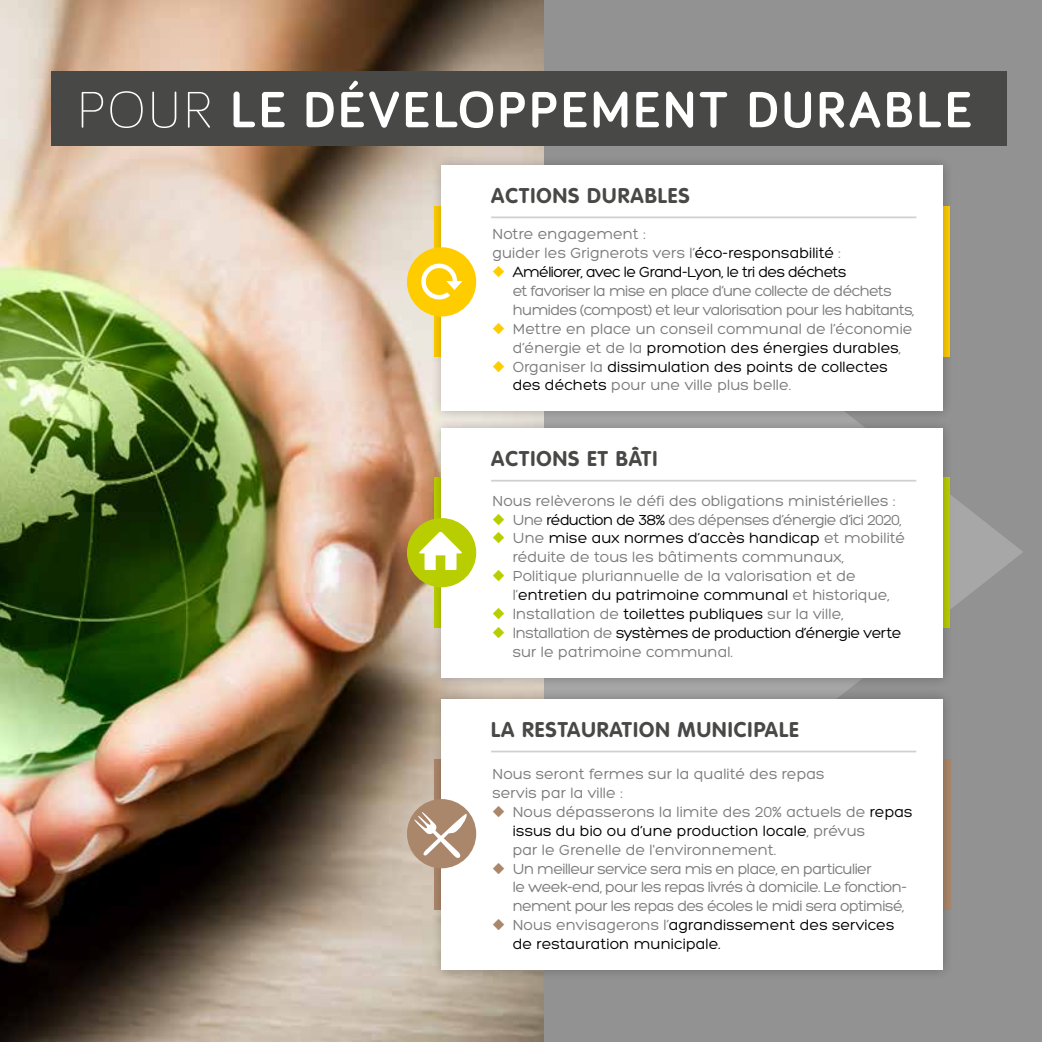
<style>
.page{position:relative;width:1042px;height:1042px;background:#919291}
.page>*{position:absolute;margin:0;border:0;box-sizing:border-box;transform-origin:0 0}
.t1{font:94.67px "Entypo";color:#fff}
.t2{font:87.33px "Entypo";color:#fff}
.t3{font:700 52.5px "Bariol";letter-spacing:.05em;color:#fff}
.t4{font:700 21px "VAG Rounded Std";letter-spacing:.05em;color:#484847}
.t5{font:15.75px/18.9px "Hero";color:#7a7b7a}
.t6{font:15.75px/18.9px "Hero";letter-spacing:-.04em;color:#7a7b7a}
.t7{font:15.75px/18.9px "Hero";color:#000}
.t8{font:15.75px/18.9px "Hero";letter-spacing:-.03em;color:#7a7b7a}
.s1{font-weight:300}
.s2{color:#000}
.s3{color:#fc0}
.s4{color:#7a7b7a}
.s5{color:#b9ce00}
.s6{color:#aa866b}
</style>
<div class="page">
<svg style="left:543px;top:31px;width:480px;height:1011px"></svg>
<img style="left:0;top:0;width:543px;height:1042px">
<div style="left:52px;top:71px;width:955px;height:75px;background:#484847"></div>
<div style="left:431px;top:155px;width:522px;height:266px;background:#000;opacity:.25"></div>
<div style="left:441px;top:165px;width:502px;height:246px;background:#fff"></div>
<div style="left:407px;top:247px;width:69px;height:69px;background:#fc0;border-radius:50%"></div>
<hr style="left:491px;top:216px;width:425px;height:2px;background:#cfd0d0">
<div style="left:431px;top:418px;width:522px;height:270px;background:#000;opacity:.25"></div>
<div style="left:441px;top:429px;width:502px;height:249px;background:#fff"></div>
<div style="left:407px;top:518px;width:69px;height:69px;background:#b9ce00;border-radius:50%"></div>
<hr style="left:491px;top:480px;width:425px;height:1px;background:#cfd0d0">
<div style="left:431px;top:688px;width:522px;height:292px;background:#000;opacity:.25"></div>
<div style="left:441px;top:698px;width:502px;height:271px;background:#fff"></div>
<div style="left:407px;top:799px;width:69px;height:69px;background:#aa866b;border-radius:50%"></div>
<hr style="left:491px;top:750px;width:425px;height:2px;background:#cfd0d0">
<svg style="left:414px;top:811px;width:54px;height:47px"></svg>
<h3 class="t3" style="left:77px;top:74px;width:897px"><span class="s1">POUR</span> LE DÉVELOPPEMENT DURABLE</h3>
<h2 class="t2" style="left:417px;top:222px;width:51px">⟳</h2>
<h1 class="t1" style="left:414px;top:486px;width:54px">⌂</h1>
<h3 class="t4" style="left:491px;top:183px;width:200px">ACTIONS DURABLES</h3>
<p class="t5" style="left:492px;top:225px;width:350px">Notre engagement :<br>guider les Grignerots vers l’<span class="s2">éco-responsabilité</span> :</p>
<p class="t6" style="left:513px;top:263px;width:403px;text-indent:-20px"><span class="s3">◆</span> <span class="s2">Améliorer, avec le Grand-Lyon, le tri des déchets<br></span>et favoriser la mise en place d’une collecte de déchets humides (compost) et leur valorisation pour les habitants,</p>
<p class="t5" style="left:492px;top:319px;width:422px;text-align:center"><span class="s3">◆</span> Mettre en place un conseil communal de l’économie d’énergie et de la <span class="s2">promotion des énergies durables</span>,</p>
<p class="t7" style="left:513px;top:357px;width:377px;text-indent:-20px"><span class="s3">◆</span> <span class="s4">Organiser la</span> dissimulation des points de collectes des déchets <span class="s4">pour une ville plus belle.</span></p>
<h3 class="t4" style="left:491px;top:446px;width:168px">ACTIONS ET BÂTI</h3>
<p class="t5" style="left:492px;top:491px;width:404px">Nous relèverons le défi des obligations ministérielles :</p>
<p class="t6" style="left:492px;top:510px;width:410px"><span class="s5">◆</span> Une <span class="s2">réduction de 38%</span> des dépenses d’énergie d’ici 2020,</p>
<p class="t5" style="left:513px;top:529px;width:394px;text-indent:-20px"><span class="s5">◆</span> Une <span class="s2">mise aux normes d’accès handicap</span> et mobilité réduite de tous les bâtiments communaux,</p>
<p class="t5" style="left:513px;top:567px;width:378px;text-indent:-20px"><span class="s5">◆</span> Politique pluriannuelle de la valorisation et de l’<span class="s2">entretien du patrimoine communal</span> et historique,</p>
<p class="t5" style="left:492px;top:605px;width:353px"><span class="s5">◆</span> Installation de <span class="s2">toilettes publiques</span> sur la ville,</p>
<p class="t8" style="left:513px;top:623px;width:390px;text-indent:-20px"><span class="s5">◆</span> Installation de <span class="s2">systèmes de production d’énergie verte </span>sur le patrimoine communal.</p>
<h3 class="t4" style="left:491px;top:717px;width:309px">LA RESTAURATION MUNICIPALE</h3>
<p class="t5" style="left:492px;top:764px;width:334px">Nous seront fermes sur la qualité des repas servis par la ville :</p>
<p class="t5" style="left:513px;top:802px;width:401px;text-indent:-20px"><span class="s6">◆</span> Nous dépasserons la limite des 20% actuels de <span class="s2">repas issus du bio ou d’une production locale</span>, prévus<br>par le Grenelle de l'environnement.</p>
<p class="t6" style="left:513px;top:859px;width:396px;text-indent:-20px"><span class="s6">◆</span> Un meilleur service sera mis en place, en particulier<br>le week-end, pour les repas livrés à domicile. Le fonction&shy;nement pour les repas des écoles le midi sera optimisé,</p>
<p class="t7" style="left:513px;top:916px;width:383px;text-indent:-20px"><span class="s6">◆</span> <span class="s4">Nous envisagerons l’</span>agrandissement des services de restauration municipale.</p>
</div>
